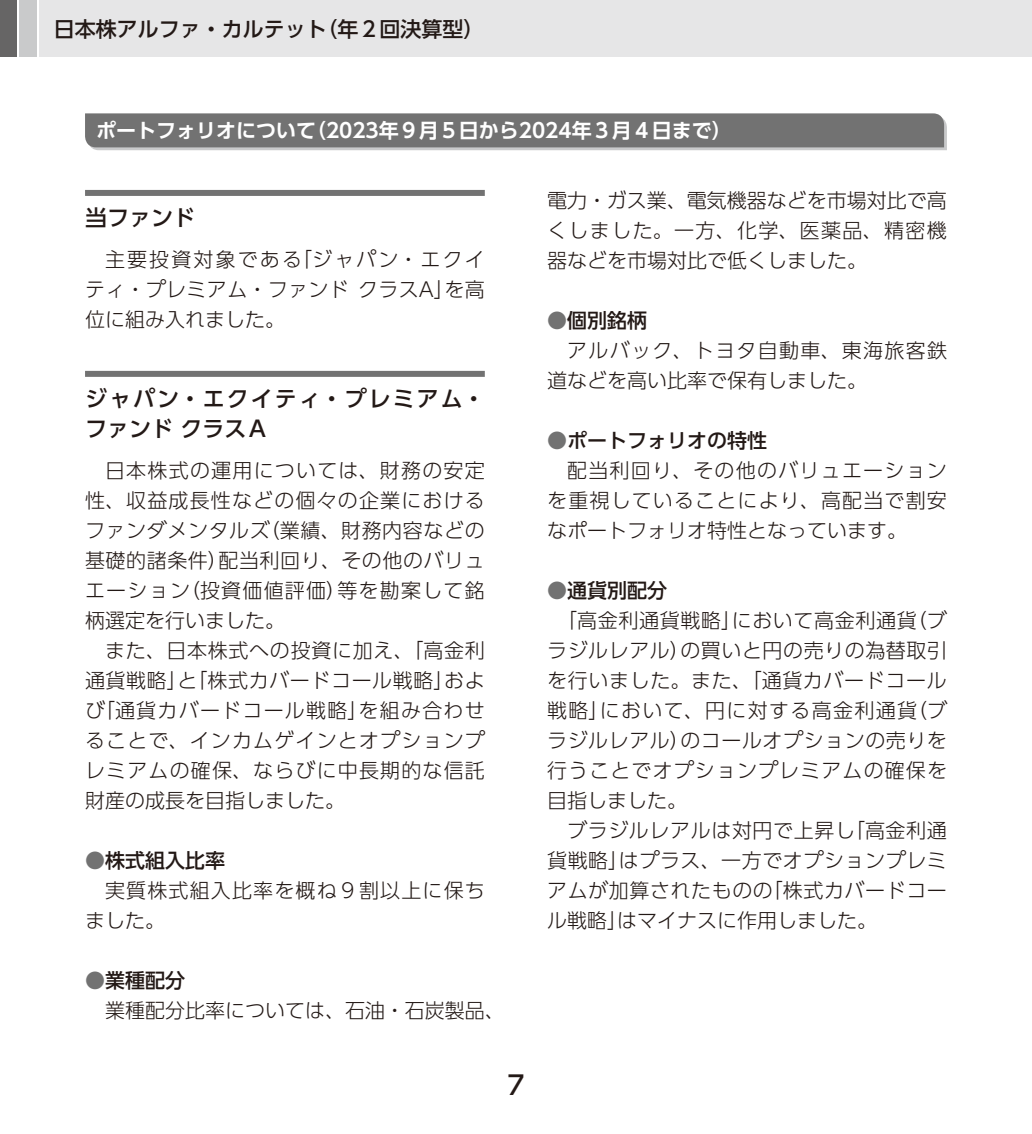
<style>
.page{position:relative;width:1032px;height:1134px;background:#fff}
.page>*{position:absolute;margin:0;border:0;box-sizing:border-box;transform-origin:0 0}
.t1{font:500 26px "UD Shin Go Pro";color:#231916}
.t2{font:500 22px/30px "UD Shin Go Pro";letter-spacing:.09em;color:#231916}
.t3{font:500 21px "UD Shin Go Pro";color:#231916}
.t4{font:300 20px/30px "UD Shin Go Pro";letter-spacing:.03em;color:#231916;text-align:justify}
.t5{font:300 20px/30px "UD Shin Go Pro";color:#231916}
.t6{font:300 20px "UD Shin Go Pro";letter-spacing:.06em;color:#231916}
.t7{font:300 20px "UD Shin Go Pro";letter-spacing:.065em;color:#231916}
.t8{font:700 20px "UD Shin Go Pro De";color:#fff}
.t9{font:500 20px "UD Shin Go Pro";color:#231916}
.t10{font:300 20px "UD Shin Go Pro";letter-spacing:.055em;color:#231916}
.s1{color:#727272}
.s2{font-weight:500;color:#727272}
.s3{font-weight:500}
</style>
<div class="page">
<div style="left:40px;top:0;width:992px;height:57px;background:#e6e6e7"></div>
<div style="left:20px;top:0;width:17px;height:57px;background:#c9cacb"></div>
<div style="left:0;top:0;width:17px;height:57px;background:#666565"></div>
<svg style="left:85px;top:113px;width:862px;height:37px;background:#7a7a7a"></svg>
<div style="left:85px;top:190px;width:400px;height:6px;background:#727272"></div>
<div style="left:85px;top:371px;width:400px;height:6px;background:#727272"></div>
<p class="t3" style="left:54px;top:12px;width:432px">日本株アルファ・カルテット（年２回決算型）</p>
<p class="t8" style="left:96px;top:114px;width:637px">ポートフォリオについて（2023年９月５日から2024年３月４日まで）</p>
<p class="t2" style="left:85px;top:202px;width:111px">当ファンド</p>
<p class="t4" style="left:85px;top:244px;width:401px;text-indent:20px">主要投資対象である「ジャパン・エクイティ・プレミアム・ファンドクラスA」を高位に組み入れました。</p>
<p class="t2" style="left:85px;top:383px;width:401px">ジャパン・エクイティ・プレミアム・ファンド クラスＡ</p>
<p class="t4" style="left:85px;top:455px;width:401px;text-indent:20px">日本株式の運用については、財務の安定性、収益成長性などの個々の企業におけるファンダメンタルズ（業績、財務内容などの基礎的諸条件）配当利回り、その他のバリュエーション（投資価値評価）等を勘案して銘柄選定を行いました。</p>
<p class="t4" style="left:85px;top:635px;width:401px;text-indent:20px">また、日本株式への投資に加え、「高金利通貨戦略」と「株式カバードコール戦略」および「通貨カバードコール戦略」を組み合わせることで、インカムゲインとオプションプレミアムの確保、ならびに中長期的な信託財産の成長を目指しました。</p>
<p class="t9" style="left:85px;top:844px;width:141px"><span class="s1">●</span>株式組入比率</p>
<p class="t6" style="left:105px;top:874px;width:381px">実質株式組入比率を概ね９割以上に保ち</p>
<p class="t4" style="left:85px;top:905px;width:81px">ました。</p>
<p class="t5" style="left:105px;top:965px;width:401px;text-indent:-20px"><span class="s2">●</span><span class="s3">業種配分<br></span>業種配分比率については、石油・石炭製品、</p>
<h1 class="t1" style="left:507px;top:1063px;width:19px">7</h1>
<p class="t4" style="left:547px;top:184px;width:401px">電力・ガス業、電気機器などを市場対比で高くしました。一方、化学、医薬品、精密機器などを市場対比で低くしました。</p>
<p class="t9" style="left:547px;top:304px;width:101px"><span class="s1">●</span>個別銘柄</p>
<p class="t7" style="left:567px;top:334px;width:381px">アルバック、トヨタ自動車、東海旅客鉄</p>
<p class="t5" style="left:547px;top:364px;width:321px">道などを高い比率で保有しました。</p>
<p class="t9" style="left:547px;top:424px;width:221px"><span class="s1">●</span>ポートフォリオの特性</p>
<p class="t6" style="left:567px;top:454px;width:381px">配当利回り、その他のバリュエーション</p>
<p class="t6" style="left:547px;top:484px;width:401px">を重視していることにより、高配当で割安</p>
<p class="t5" style="left:547px;top:514px;width:361px">なポートフォリオ特性となっています。</p>
<p class="t9" style="left:547px;top:574px;width:121px"><span class="s1">●</span>通貨別配分</p>
<p class="t4" style="left:557px;top:604px;width:391px">「高金利通貨戦略」において高金利通貨（ブ</p>
<p class="t4" style="left:547px;top:634px;width:401px">ラジルレアル）の買いと円の売りの為替取引</p>
<p class="t4" style="left:547px;top:664px;width:401px">を行いました。また、「通貨カバードコール</p>
<p class="t7" style="left:547px;top:694px;width:401px">戦略」において、円に対する高金利通貨（ブ</p>
<p class="t4" style="left:547px;top:724px;width:401px">ラジルレアル）のコールオプションの売りを</p>
<p class="t10" style="left:547px;top:754px;width:401px">行うことでオプションプレミアムの確保を</p>
<p class="t4" style="left:547px;top:784px;width:141px">目指しました。</p>
<p class="t4" style="left:567px;top:814px;width:381px">ブラジルレアルは対円で上昇し「高金利通</p>
<p class="t4" style="left:547px;top:844px;width:401px">貨戦略」はプラス、一方でオプションプレミ</p>
<p class="t4" style="left:547px;top:874px;width:401px">アムが加算されたものの「株式カバードコー</p>
<p class="t5" style="left:547px;top:904px;width:331px">ル戦略」はマイナスに作用しました。</p>
</div>
